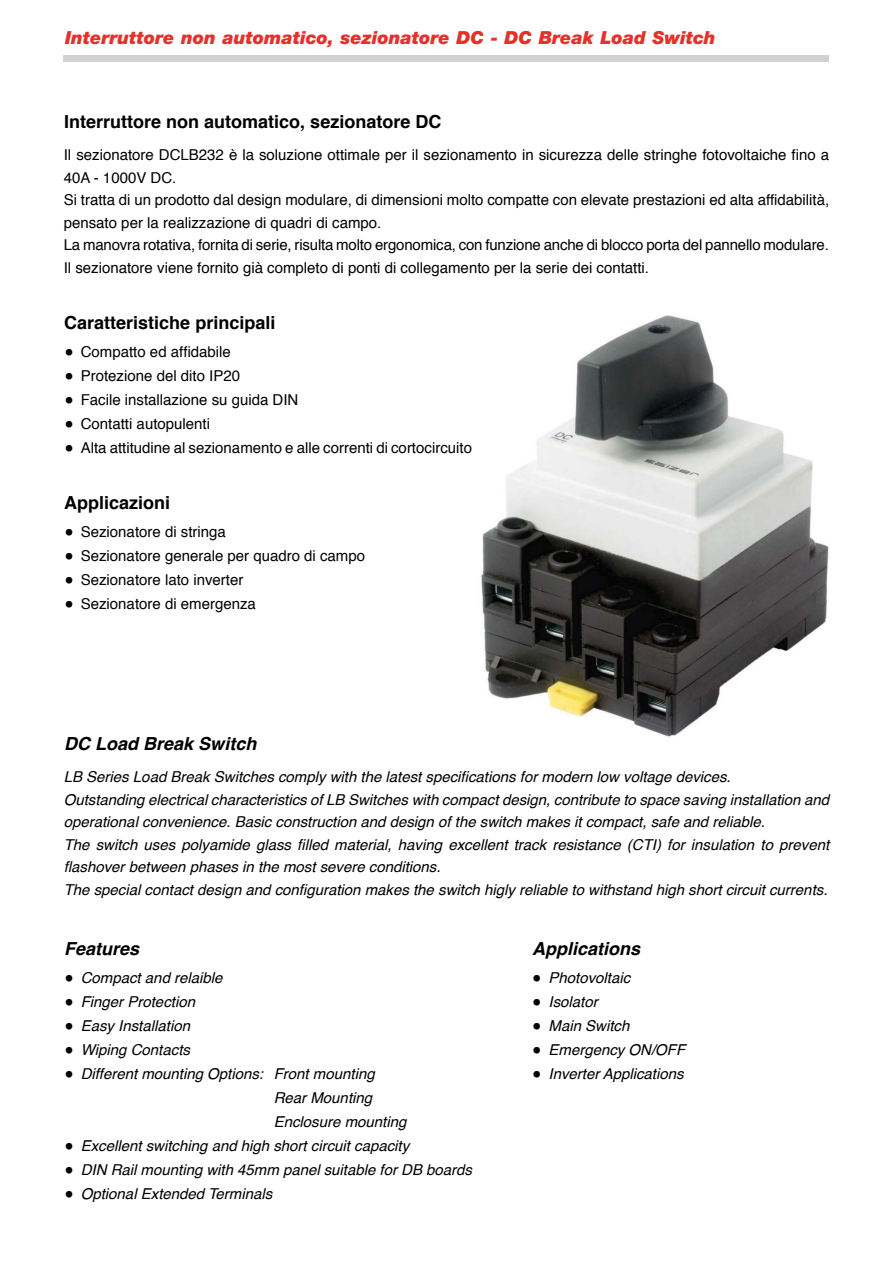
<style>
.page{position:relative;width:893px;height:1263px;background:#fff}
.page>*{position:absolute;margin:0;border:0;box-sizing:border-box;transform-origin:0 0}
.t1{font:700 18px "Helvetica";color:#000}
.t2{font:italic 900 18px "Helvetica Neue";color:#e5312b}
.t3{font:italic 700 18px "Helvetica";color:#000}
.t4{font:italic 15px/22.5px "Helvetica";color:#000}
.t5{font:15px/22.5px "Helvetica";color:#000}
.s1{font-weight:700;font-size:30px}
.s2{font-weight:700;font-style:normal;font-size:30px}
</style>
<div class="page">
<div style="left:64px;top:55px;width:765px;height:7px;background:#d0d1d2"></div>
<img style="left:481px;top:315px;width:348px;height:422px">
<p class="t2" style="left:65px;top:27px;width:652px">Interruttore non automatico, sezionatore DC - DC Break Load Switch</p>
<p class="t1" style="left:64px;top:114px;width:379px">Interruttore non automatico, sezionatore DC</p>
<p class="t5" style="left:64px;top:145px;width:767px">Il sezionatore DCLB232 è la soluzione ottimale per il sezionamento in sicurezza delle stringhe fotovoltaiche fino a 40A - 1000V DC.<br>Si tratta di un prodotto dal design modulare, di dimensioni molto compatte con elevate prestazioni ed alta affidabilità, pensato per la realizzazione di quadri di campo.<br>La manovra rotativa, fornita di serie, risulta molto ergonomica, con funzione anche di blocco porta del pannello modulare.<br>Il sezionatore viene fornito già completo di ponti di collegamento per la serie dei contatti.</p>
<p class="t1" style="left:64px;top:315px;width:213px">Caratteristiche principali</p>
<p class="t5" style="left:64px;top:342px;width:169px"><span class="s1">•</span> Compatto ed affidabile</p>
<p class="t5" style="left:64px;top:366px;width:178px"><span class="s1">•</span> Protezione del dito IP20</p>
<p class="t5" style="left:64px;top:390px;width:236px"><span class="s1">•</span> Facile installazione su guida DIN</p>
<p class="t5" style="left:64px;top:414px;width:148px"><span class="s1">•</span> Contatti autopulenti</p>
<p class="t5" style="left:64px;top:438px;width:410px"><span class="s1">•</span> Alta attitudine al sezionamento e alle correnti di cortocircuito</p>
<p class="t1" style="left:64px;top:495px;width:108px">Applicazioni</p>
<p class="t5" style="left:64px;top:522px;width:164px"><span class="s1">•</span> Sezionatore di stringa</p>
<p class="t5" style="left:64px;top:546px;width:303px"><span class="s1">•</span> Sezionatore generale per quadro di campo</p>
<p class="t5" style="left:64px;top:570px;width:181px"><span class="s1">•</span> Sezionatore lato inverter</p>
<p class="t5" style="left:64px;top:594px;width:194px"><span class="s1">•</span> Sezionatore di emergenza</p>
<p class="t3" style="left:64px;top:736px;width:194px">DC Load Break Switch</p>
<p class="t4" style="left:64px;top:767px;width:767px">LB Series Load Break Switches comply with the latest specifications for modern low voltage devices.<br>Outstanding electrical characteristics of LB Switches with compact design, contribute to space saving installation and operational convenience. Basic construction and design of the switch makes it compact, safe and reliable.<br>The switch uses polyamide glass filled material, having excellent track resistance (CTI) for insulation to prevent flashover between phases in the most severe conditions.<br>The special contact design and configuration makes the switch higly reliable to withstand high short circuit currents.</p>
<p class="t3" style="left:64px;top:941px;width:77px">Features</p>
<p class="t4" style="left:64px;top:968px;width:160px"><span class="s2">•</span> Compact and relaible</p>
<p class="t4" style="left:64px;top:992px;width:133px"><span class="s2">•</span> Finger Protection</p>
<p class="t4" style="left:64px;top:1016px;width:128px"><span class="s2">•</span> Easy Installation</p>
<p class="t4" style="left:64px;top:1040px;width:128px"><span class="s2">•</span> Wiping Contacts</p>
<p class="t4" style="left:274px;top:1063px;width:134px;line-height:24px;text-indent:-210px"><span class="s2">•</span> Different mounting Options: Front mounting<br>Rear Mounting<br>Enclosure mounting</p>
<p class="t4" style="left:64px;top:1136px;width:347px"><span class="s2">•</span> Excellent switching and high short circuit capacity</p>
<p class="t4" style="left:64px;top:1160px;width:410px"><span class="s2">•</span> DIN Rail mounting with 45mm panel suitable for DB boards</p>
<p class="t4" style="left:64px;top:1184px;width:210px"><span class="s2">•</span> Optional Extended Terminals</p>
<p class="t3" style="left:532px;top:941px;width:110px">Applications</p>
<p class="t4" style="left:531px;top:968px;width:100px"><span class="s2">•</span> Photovoltaic</p>
<p class="t4" style="left:531px;top:992px;width:68px"><span class="s2">•</span> Isolator</p>
<p class="t4" style="left:531px;top:1016px;width:99px"><span class="s2">•</span> Main Switch</p>
<p class="t4" style="left:531px;top:1040px;width:155px"><span class="s2">•</span> Emergency ON/OFF</p>
<p class="t4" style="left:531px;top:1064px;width:154px"><span class="s2">•</span> Inverter Applications</p>
</div>
